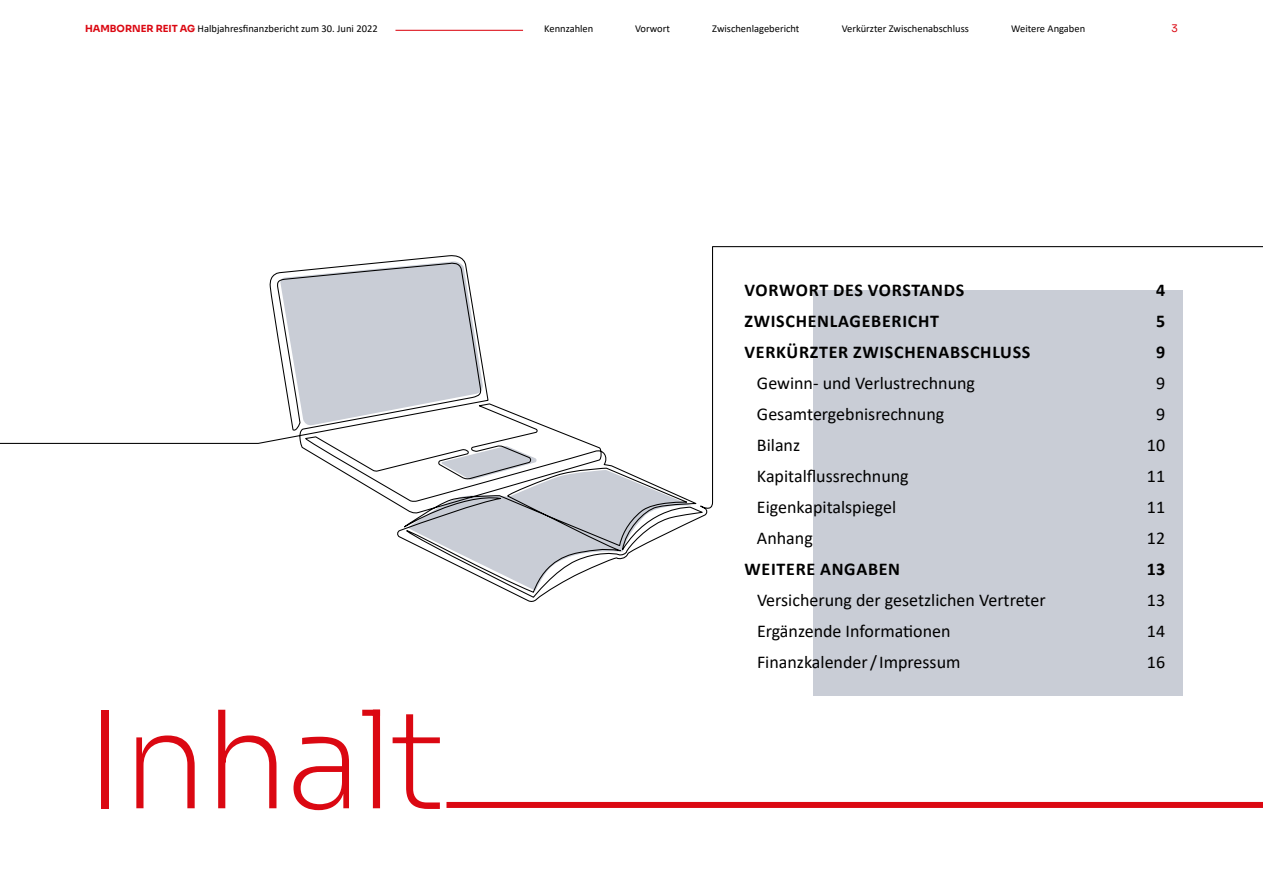
<style>
.page{position:relative;width:1263px;height:893px;background:#fff}
.page>*{position:absolute;margin:0;border:0;box-sizing:border-box;transform-origin:0 0}
.t1{font:200 135px "Sora";letter-spacing:-.025em;color:#db0812}
.t2{font:18px "Calibri";color:#000}
.t3{font:700 18px "Calibri";letter-spacing:.04em;color:#000}
.t4{font:10.5px "Calibri";color:#000}
.t5{font:10.5px "Sora";color:#db0812}
.s1{font-family:"Sora";font-weight:700;font-size:9.75px;color:#db0812}
</style>
<div class="page">
<svg style="left:0;top:246px;width:1263px;height:357px"></svg>
<div style="left:446px;top:802px;width:817px;height:6px;background:#db0812"></div>
<div style="left:813px;top:290px;width:369px;height:406px;background:#c9cdd6"></div>
<hr style="left:395px;top:30px;width:128px;height:1px;background:#db0812">
<p class="t4" style="left:85px;top:21px;width:294px"><span class="s1">HAMBORNER REIT AG</span> Halbjahresfinanzbericht zum 30. Juni 2022</p>
<p class="t4" style="left:544px;top:21px;width:51px">Kennzahlen</p>
<p class="t4" style="left:635px;top:21px;width:36px">Vorwort</p>
<p class="t4" style="left:712px;top:21px;width:89px">Zwischenlagebericht</p>
<p class="t4" style="left:842px;top:21px;width:129px">Verkürzter Zwischenabschluss</p>
<p class="t4" style="left:1011px;top:21px;width:75px">Weitere Angaben</p>
<p class="t5" style="left:1171px;top:19px;width:8px">3</p>
<h1 class="t1" style="left:85px;top:649px;width:363px">Inhalt</h1>
<p class="t3" style="left:744px;top:277px;width:221px">VORWORT DES VORSTANDS</p>
<p class="t3" style="left:1156px;top:277px;width:11px">4</p>
<p class="t3" style="left:744px;top:308px;width:196px">ZWISCHENLAGEBERICHT</p>
<p class="t3" style="left:1156px;top:308px;width:11px">5</p>
<p class="t3" style="left:744px;top:339px;width:287px">VERKÜRZTER ZWISCHENABSCHLUSS</p>
<p class="t3" style="left:1156px;top:339px;width:11px">9</p>
<p class="t2" style="left:757px;top:370px;width:220px">Gewinn- und Verlustrechnung</p>
<p class="t2" style="left:1156px;top:370px;width:11px">9</p>
<p class="t2" style="left:757px;top:401px;width:189px">Gesamtergebnisrechnung</p>
<p class="t2" style="left:1156px;top:401px;width:11px">9</p>
<p class="t2" style="left:757px;top:432px;width:45px">Bilanz</p>
<p class="t2" style="left:1147px;top:432px;width:20px">10</p>
<p class="t2" style="left:757px;top:463px;width:153px">Kapitalflussrechnung</p>
<p class="t2" style="left:1147px;top:463px;width:20px">11</p>
<p class="t2" style="left:757px;top:494px;width:141px">Eigenkapitalspiegel</p>
<p class="t2" style="left:1147px;top:494px;width:20px">11</p>
<p class="t2" style="left:757px;top:525px;width:57px">Anhang</p>
<p class="t2" style="left:1147px;top:525px;width:20px">12</p>
<p class="t3" style="left:744px;top:556px;width:157px">WEITERE ANGABEN</p>
<p class="t3" style="left:1147px;top:556px;width:20px">13</p>
<p class="t2" style="left:757px;top:587px;width:290px">Versicherung der gesetzlichen Vertreter</p>
<p class="t2" style="left:1147px;top:587px;width:20px">13</p>
<p class="t2" style="left:757px;top:618px;width:195px">Ergänzende Informationen</p>
<p class="t2" style="left:1147px;top:618px;width:20px">14</p>
<p class="t2" style="left:757px;top:649px;width:205px">Finanzkalender / Impressum</p>
<p class="t2" style="left:1147px;top:649px;width:20px">16</p>
</div>
